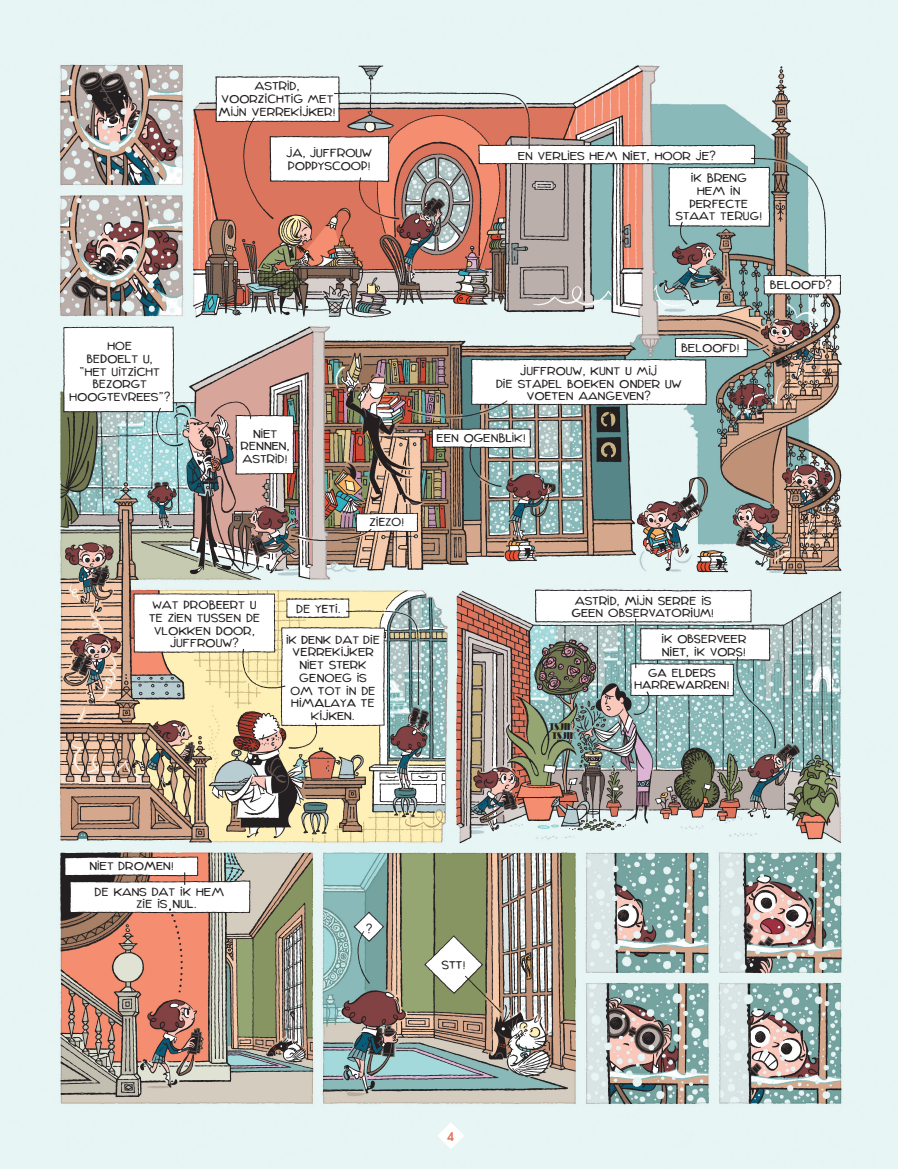
<style>
.page{position:relative;width:898px;height:1169px;background:#fff}
.page>*{position:absolute;margin:0;border:0;box-sizing:border-box;transform-origin:0 0}
.t1{font:15.75px/12.8px "Astrid Bromure";color:#231f20;text-align:center}
.t2{font:600 12px "Avant Garde";color:#dd765d}
.t3{font:9.3px/9px "Broadway Condensed";color:#231f20}
</style>
<div class="page">
<img style="left:0;top:0;width:898px;height:1168px">
<img style="left:897px;top:276px;width:1px;height:570px">
<svg style="left:437px;top:1121px;width:27px;height:28px"></svg>
<p class="t1" style="left:69px;top:338px;width:103px">HOE<br>BEDOELT U,<br>“HET UITZICHT<br>BEZORGT<br>HOOGTEVREES”?</p>
<p class="t1" style="left:219px;top:79px;width:119px">ASTRID,<br>VOORZICHTIG MET<br>MIJN VERREKIJKER!</p>
<p class="t1" style="left:287px;top:146px;width:87px;text-align:left">JA, JUFFROUW<br>POPPYSCOOP!</p>
<p class="t1" style="left:240px;top:426px;width:51px">NIET<br>RENNEN,<br>ASTRID!</p>
<p class="t1" style="left:369px;top:515px;width:36px">ZIEZO!</p>
<p class="t1" style="left:691px;top:143px;width:57px;line-height:22.5px;text-align:left;text-indent:-173px">EN VERLIES HEM NIET, HOOR JE?<br>IK BRENG</p>
<p class="t1" style="left:675px;top:183px;width:88px">HEM IN<br>PERFECTE<br>STAAT TERUG!</p>
<p class="t1" style="left:681px;top:341px;width:60px">BELOOFD!</p>
<p class="t1" style="left:496px;top:363px;width:187px">JUFFROUW, KUNT U MIJ<br>DIE STAPEL BOEKEN ONDER UW<br>VOETEN AANGEVEN?</p>
<p class="t1" style="left:436px;top:430px;width:91px">EEN OGENBLIK!</p>
<p class="t1" style="left:770px;top:278px;width:63px">BELOOFD?</p>
<p class="t1" style="left:149px;top:597px;width:113px">WAT PROBEERT U<br>TE ZIEN TUSSEN DE<br>VLOKKEN DOOR,<br>JUFFROUW?</p>
<p class="t1" style="left:296px;top:602px;width:46px">DE YETI.</p>
<p class="t1" style="left:572px;top:593px;width:144px;text-align:left">ASTRID, MIJN SERRE IS<br>GEEN OBSERVATORIUM!</p>
<p class="t1" style="left:661px;top:631px;width:86px;text-align:left">IK OBSERVEER<br>NIET, IK VORS!</p>
<p class="t1" style="left:634px;top:665px;width:97px">GA ELDERS<br>HARREWARREN!</p>
<p class="t1" style="left:286px;top:632px;width:95px">IK DENK DAT DIE<br>VERREKIJKER<br>NIET STERK<br>GENOEG IS<br>OM TOT IN DE<br>HIMALAYA TE<br>KIJKEN.</p>
<p class="t3" style="left:549px;top:722px;width:28px">TSJIK<br>TSJIK</p>
<p class="t1" style="left:95px;top:852px;width:131px;line-height:25.3px;text-align:left;text-indent:-5px">NIET DROMEN!<br>DE KANS DAT IK HEM</p>
<p class="t1" style="left:137px;top:897px;width:62px">ZIE IS NUL.</p>
<p class="t1" style="left:366px;top:921px;width:8px">?</p>
<p class="t1" style="left:441px;top:957px;width:26px">STT!</p>
<p class="t2" style="left:447px;top:1128px;width:8px">4</p>
</div>
